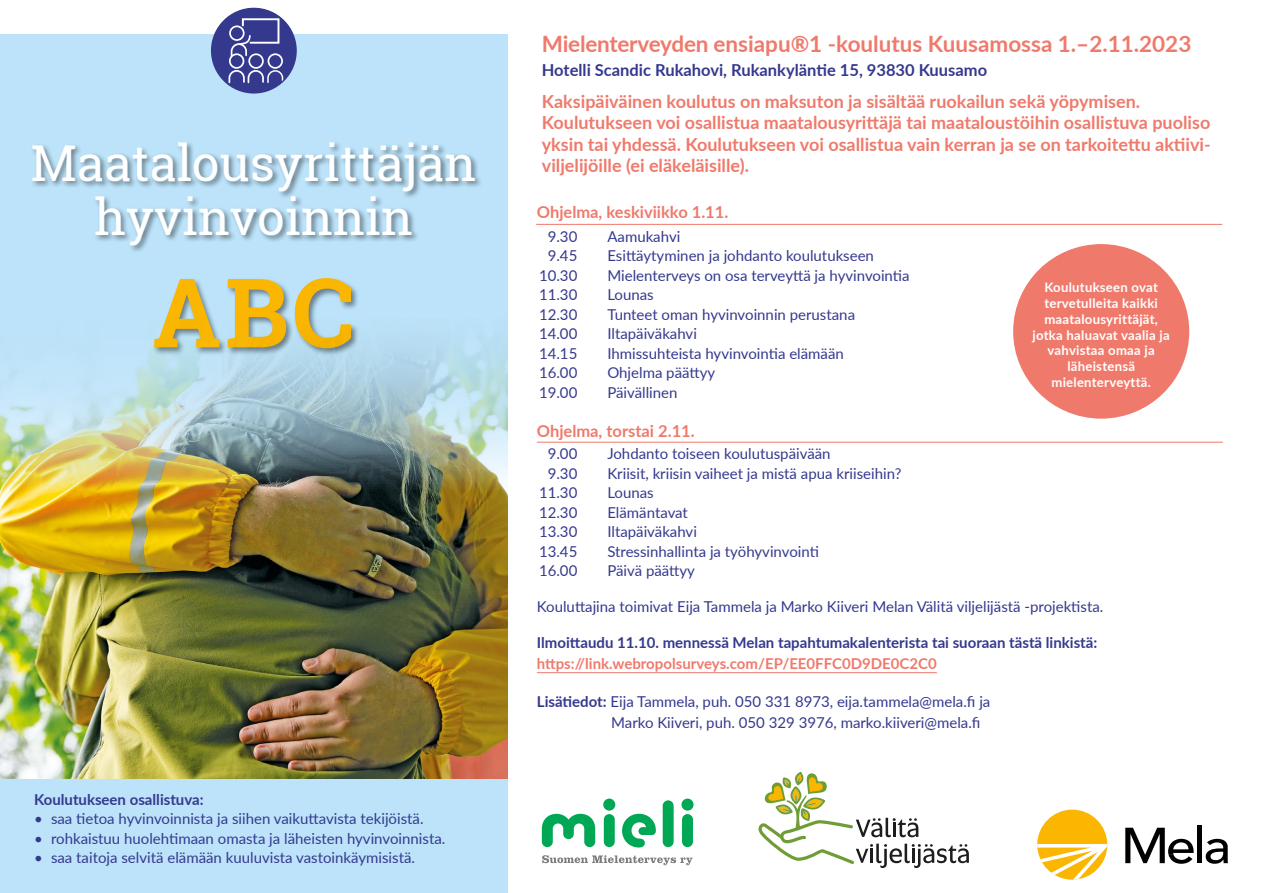
<style>
.page{position:relative;width:1263px;height:893px;background:#fff}
.page>*{position:absolute;margin:0;border:0;box-sizing:border-box;transform-origin:0 0}
.H1_Otsikko{font:700 96px "Roboto Slab";color:#fab600}
.H1_Otsikko-2{font:49.5px/54px "Roboto Slab";color:#fff;text-align:center}
.P_Ingressi_1{font:700 22.5px "Lato";color:#ef7a6c}
.P_Ingressi_2{font:700 18px/21.6px "Lato";color:#ef7a6c}
.P_Ingressi_1-2{font:700 16.5px "Lato";color:#35398e}
.P_Ingressi_2-2{font:700 16.5px "Lato";color:#ef7a6c}
.P_Leipäteksti{font:15px/21px "Lato";color:#35398e}
.P_Luetelma{font:15px "Lato";color:#35398e}
.P_Leipäteksti-2{font:700 15px "Lato";color:#35398e}
.P_Leipäteksti-3{font:700 15px "Lato";color:#ef7a6c}
.P_Leipäteksti-4{font:700 13.05px/15.8px "Lato";letter-spacing:.02em;color:#fff;text-align:center}
.s1{font-weight:700}
</style>
<div class="page">
<hr style="left:537px;top:672px;width:400px;height:1px;background:#ef7a6c">
<div style="left:0;top:34px;width:508px;height:859px;background:#bce3fa"></div>
<div style="left:212px;top:8px;width:84px;height:85px;background:#35398e;border-radius:50%"></div>
<div style="left:229px;top:25px;width:16px;height:16px;border:2px solid #fff;border-radius:50%"></div>
<svg style="left:230px;top:18px;width:50px;height:38px"></svg>
<div style="left:229px;top:53px;width:16px;height:16px;border:2px solid #fff;border-radius:50%"></div>
<div style="left:267px;top:53px;width:16px;height:16px;border:2px solid #fff;border-radius:50%"></div>
<svg style="left:228px;top:70px;width:56px;height:14px"></svg>
<div style="left:248px;top:53px;width:16px;height:16px;border:2px solid #fff;border-radius:50%"></div>
<hr style="left:536px;top:224px;width:686px;height:1px;background:#ef7a6c">
<hr style="left:537px;top:442px;width:686px;height:1px;background:#ef7a6c">
<svg style="left:1125px;top:828px;width:68px;height:36px"></svg>
<div style="left:1197px;top:825px;width:5px;height:38px;background:#000"></div>
<svg style="left:1206px;top:839px;width:22px;height:25px"></svg>
<div style="left:1037px;top:810px;width:70px;height:70px;background:#fab600;border-radius:50%"></div>
<svg style="left:1037px;top:844px;width:70px;height:36px"></svg>
<svg style="left:758px;top:772px;width:211px;height:96px"></svg>
<div style="left:31px;top:141px;width:452px;height:215px;background:#000;opacity:.44"></div>
<div style="left:1013px;top:244px;width:177px;height:175px;background:#ef7a6c;border-radius:50%"></div>
<div style="left:663px;top:800px;width:11px;height:47px;background:#00a754;border-radius:5px"></div>
<svg style="left:622px;top:814px;width:34px;height:33px"></svg>
<div style="left:604px;top:814px;width:11px;height:33px;background:#00a754;border-radius:5px"></div>
<div style="left:603px;top:799px;width:12px;height:12px;background:#00a754;border-radius:50%"></div>
<div style="left:682px;top:814px;width:11px;height:33px;background:#00a754;border-radius:5px"></div>
<div style="left:681px;top:799px;width:12px;height:12px;background:#00a754;border-radius:50%"></div>
<svg style="left:542px;top:813px;width:53px;height:34px"></svg>
<svg style="left:542px;top:855px;width:150px;height:10px"></svg>
<img style="left:0;top:319px;width:507px;height:459px">
<h1 class="H1_Otsikko-2" style="left:31px;top:135px;width:447px">Maatalousyrittäjän hyvinvoinnin</h1>
<h1 class="H1_Otsikko" style="left:152px;top:247px;width:204px">ABC</h1>
<p class="P_Leipäteksti-2" style="left:34px;top:788px;width:171px">Koulutukseen osallistuva:</p>
<p class="P_Luetelma" style="left:34px;top:808px;width:391px">• saa tietoa hyvinvoinnista ja siihen vaikuttavista tekijöistä.</p>
<p class="P_Luetelma" style="left:34px;top:827px;width:413px">• rohkaistuu huolehtimaan omasta ja läheisten hyvinvoinnista.</p>
<p class="P_Luetelma" style="left:34px;top:847px;width:382px">• saa taitoja selvitä elämään kuuluvista vastoinkäymisistä.</p>
<p class="P_Ingressi_1" style="left:542px;top:27px;width:651px">Mielenterveyden ensiapu®1 -koulutus Kuusamossa 1.–2.11.2023</p>
<p class="P_Ingressi_1-2" style="left:542px;top:58px;width:447px">Hotelli Scandic Rukahovi, Rukankyläntie 15, 93830 Kuusamo</p>
<p class="P_Ingressi_2" style="left:542px;top:89px;width:670px">Kaksipäiväinen koulutus on maksuton ja sisältää ruokailun sekä yöpymisen.<br>Koulutukseen voi osallistua maatalousyrittäjä tai maataloustöihin osallistuva puoliso yksin tai yhdessä. Koulutukseen voi osallistua vain kerran ja se on tarkoitettu aktiivi&shy;viljelijöille (ei eläkeläisille).</p>
<p class="P_Ingressi_2-2" style="left:537px;top:200px;width:193px">Ohjelma, keskiviikko 1.11.</p>
<p class="P_Leipäteksti" style="left:548px;top:225px;width:31px">9.30</p>
<p class="P_Leipäteksti" style="left:607px;top:225px;width:74px">Aamukahvi</p>
<p class="P_Leipäteksti" style="left:548px;top:245px;width:31px">9.45</p>
<p class="P_Leipäteksti" style="left:607px;top:245px;width:268px">Esittäytyminen ja johdanto koulutukseen</p>
<p class="P_Leipäteksti" style="left:539px;top:264px;width:40px">10.30</p>
<p class="P_Leipäteksti" style="left:607px;top:264px;width:304px">Mielenterveys on osa terveyttä ja hyvinvointia</p>
<p class="P_Leipäteksti" style="left:539px;top:284px;width:40px">11.30</p>
<p class="P_Leipäteksti" style="left:607px;top:284px;width:48px">Lounas</p>
<p class="P_Leipäteksti" style="left:539px;top:303px;width:40px">12.30</p>
<p class="P_Leipäteksti" style="left:607px;top:303px;width:249px">Tunteet oman hyvinvoinnin perustana</p>
<p class="P_Leipäteksti" style="left:539px;top:323px;width:40px">14.00</p>
<p class="P_Leipäteksti" style="left:607px;top:323px;width:91px">Iltapäiväkahvi</p>
<p class="P_Leipäteksti" style="left:539px;top:342px;width:40px">14.15</p>
<p class="P_Leipäteksti" style="left:607px;top:342px;width:238px">Ihmissuhteista hyvinvointia elämään</p>
<p class="P_Leipäteksti" style="left:539px;top:362px;width:40px">16.00</p>
<p class="P_Leipäteksti" style="left:607px;top:362px;width:109px">Ohjelma päättyy</p>
<p class="P_Leipäteksti" style="left:539px;top:381px;width:40px">19.00</p>
<p class="P_Leipäteksti" style="left:607px;top:381px;width:72px">Päivällinen</p>
<p class="P_Ingressi_2-2" style="left:537px;top:419px;width:159px">Ohjelma, torstai 2.11.</p>
<p class="P_Leipäteksti" style="left:548px;top:443px;width:31px">9.00</p>
<p class="P_Leipäteksti" style="left:607px;top:443px;width:225px">Johdanto toiseen koulutuspäivään</p>
<p class="P_Leipäteksti" style="left:548px;top:462px;width:31px">9.30</p>
<p class="P_Leipäteksti" style="left:607px;top:462px;width:296px">Kriisit, kriisin vaiheet ja mistä apua kriiseihin?</p>
<p class="P_Leipäteksti" style="left:539px;top:482px;width:40px">11.30</p>
<p class="P_Leipäteksti" style="left:607px;top:482px;width:48px">Lounas</p>
<p class="P_Leipäteksti" style="left:539px;top:501px;width:40px">12.30</p>
<p class="P_Leipäteksti" style="left:607px;top:501px;width:82px">Elämäntavat</p>
<p class="P_Leipäteksti" style="left:539px;top:521px;width:40px">13.30</p>
<p class="P_Leipäteksti" style="left:607px;top:521px;width:91px">Iltapäiväkahvi</p>
<p class="P_Leipäteksti" style="left:539px;top:540px;width:40px">13.45</p>
<p class="P_Leipäteksti" style="left:607px;top:540px;width:213px">Stressinhallinta ja työhyvinvointi</p>
<p class="P_Leipäteksti" style="left:539px;top:560px;width:40px">16.00</p>
<p class="P_Leipäteksti" style="left:607px;top:560px;width:89px">Päivä päättyy</p>
<p class="P_Leipäteksti" style="left:537px;top:596px;width:568px">Kouluttajina toimivat Eija Tammela ja Marko Kiiveri Melan Välitä viljelijästä -projektista.</p>
<p class="P_Leipäteksti-2" style="left:537px;top:632px;width:562px">Ilmoittaudu 11.10. mennessä Melan tapahtumakalenterista tai suoraan tästä linkistä:</p>
<p class="P_Leipäteksti-3" style="left:537px;top:653px;width:401px">https://link.webropolsurveys.com/EP/EE0FFC0D9DE0C2C0</p>
<p class="P_Leipäteksti" style="left:611px;top:690px;width:381px;text-indent:-74px"><span class="s1">Lisätiedot:</span> Eija Tammela, puh. 050 331 8973, eija.tammela@mela.fi ja<br>Marko Kiiveri, puh. 050 329 3976, marko.kiiveri@mela.fi</p>
<p class="P_Leipäteksti-4" style="left:1032px;top:279px;width:139px">Koulutukseen ovat tervetulleita kaikki maatalousyrittäjät, jotka haluavat vaalia ja vahvistaa omaa ja läheistensä mielenterveyttä.</p>
</div>
